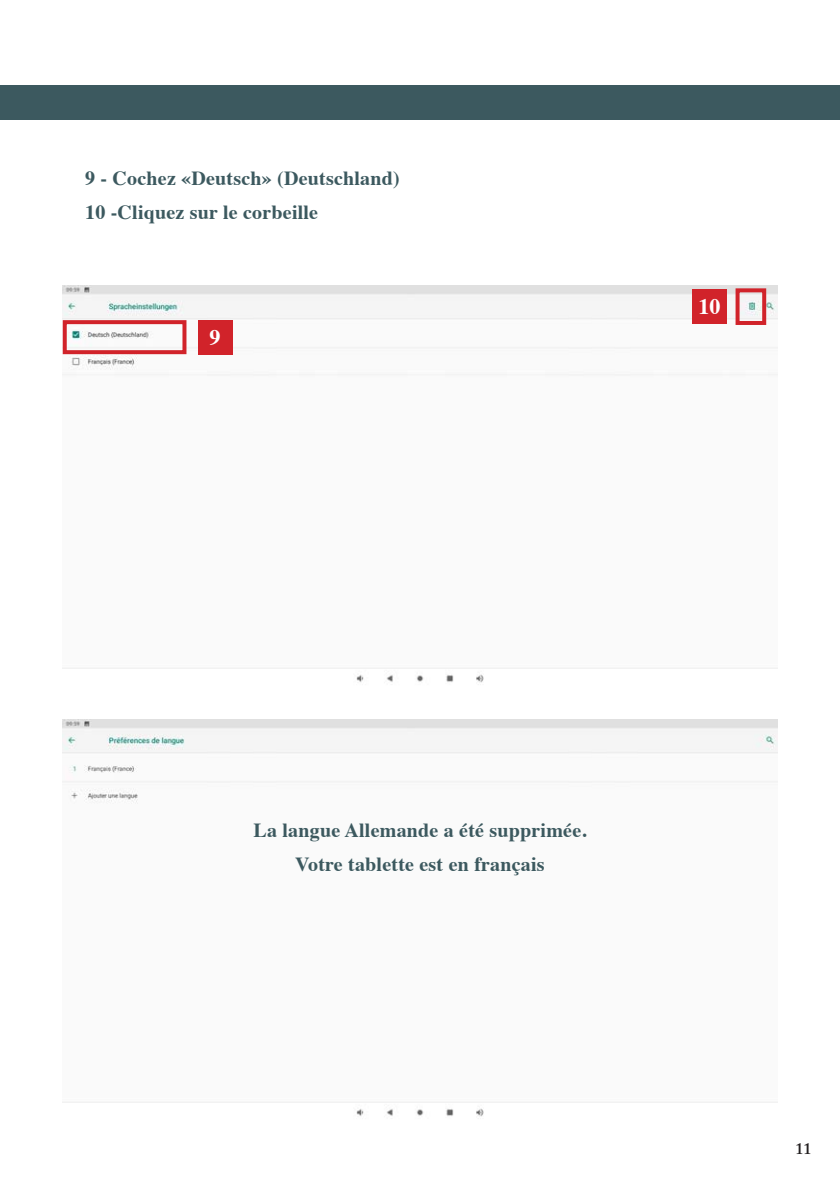
<style>
.page{position:relative;width:840px;height:1191px;background:#fff}
.page>*{position:absolute;margin:0;border:0;box-sizing:border-box;transform-origin:0 0}
.t1{font:700 22px "Times";color:#fff}
.t2{font:700 20px "Times";letter-spacing:.01em;color:#3c595f}
.t3{font:600 16px "Adobe Caslon Pro";color:#231f20}
</style>
<div class="page">
<img style="left:63px;top:286px;width:713px;height:397px">
<div style="left:63px;top:320px;width:123px;height:34px;border:4px solid #d1232a"></div>
<div style="left:198px;top:320px;width:34px;height:34px;background:#d1232a"></div>
<div style="left:0;top:85px;width:839px;height:34px;background:#3c595f"></div>
<div style="left:692px;top:290px;width:34px;height:34px;background:#d1232a"></div>
<div style="left:735px;top:288px;width:30px;height:37px;border:4px solid #d1232a"></div>
<img style="left:63px;top:719px;width:713px;height:398px">
<p class="t2" style="left:85px;top:159px;width:316px">9 - Cochez «Deutsch» (Deutschland)</p>
<p class="t2" style="left:85px;top:193px;width:234px">10 -Cliquez sur le corbeille</p>
<p class="t1" style="left:209px;top:316px;width:12px">9</p>
<p class="t1" style="left:698px;top:285px;width:24px">10</p>
<p class="t2" style="left:253px;top:811px;width:334px">La langue Allemande a été supprimée.</p>
<p class="t2" style="left:295px;top:845px;width:251px">Votre tablette est en français</p>
<p class="t3" style="left:795px;top:1139px;width:17px">11</p>
</div>
